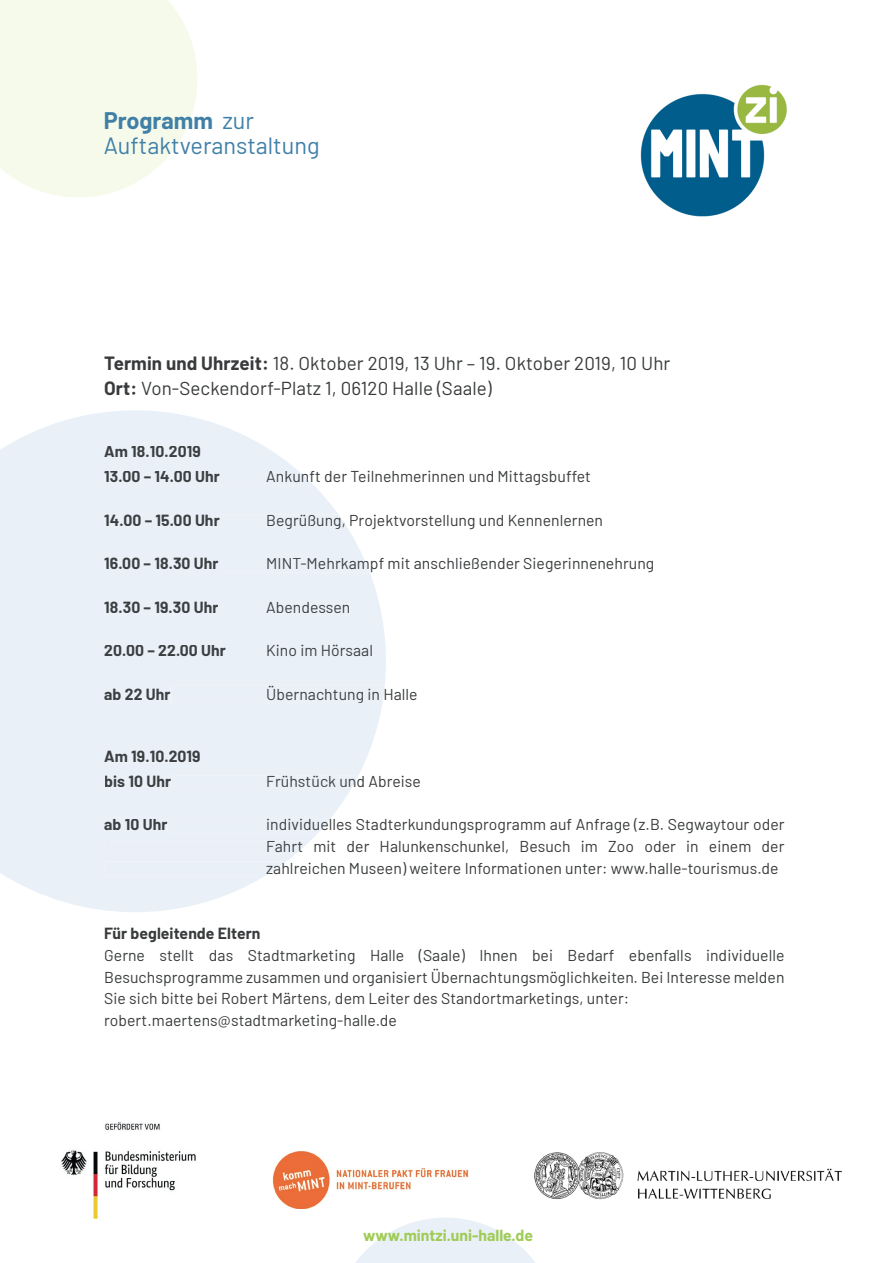
<style>
.page{position:relative;width:893px;height:1263px;background:#fff}
.page>*{position:absolute;margin:0;border:0;box-sizing:border-box;transform-origin:0 0}
.t1{font:23.4px/25.5px "Barlow";color:#4080a7}
.t2{font:18.75px/25.5px "Barlow";letter-spacing:.005em;color:#383a3b}
.t3{font:15.75px/21.8px "Barlow";letter-spacing:.005em;color:#3b3f42;text-align:justify}
.t4{font:15.75px/21.8px "Barlow";letter-spacing:.005em;color:#383a3b}
.t5{font:700 15.75px/24.8px "Barlow";letter-spacing:.005em;color:#3b3f42}
.t6{font:700 15.75px "Barlow";color:#9fcb55}
.t7{font:700 15.75px "Barlow";letter-spacing:.005em;color:#383a3b}
.s1{font-weight:700}
</style>
<div class="page">
<svg style="left:0;top:0;width:197px;height:197px;background:#f6faed"></svg>
<svg style="left:0;top:410px;width:386px;height:502px;fill:#e9f0f7"></svg>
<div style="left:105px;top:446px;width:95px;height:12px;background:#e9f0f7"></div>
<div style="left:105px;top:471px;width:115px;height:11px;background:#e9f0f7"></div>
<svg style="left:220px;top:471px;width:94px;height:14px"></svg>
<div style="left:105px;top:514px;width:115px;height:12px;background:#e9f0f7"></div>
<div style="left:220px;top:514px;width:128px;height:15px;background:#e9f0f7"></div>
<div style="left:105px;top:558px;width:113px;height:11px;background:#e9f0f7"></div>
<div style="left:219px;top:558px;width:151px;height:14px;background:#e9f0f7"></div>
<div style="left:105px;top:601px;width:113px;height:12px;background:#e9f0f7"></div>
<div style="left:219px;top:602px;width:130px;height:11px;background:#e9f0f7"></div>
<div style="left:105px;top:645px;width:121px;height:11px;background:#e9f0f7"></div>
<div style="left:226px;top:645px;width:146px;height:11px;background:#e9f0f7"></div>
<div style="left:105px;top:688px;width:65px;height:12px;background:#e9f0f7"></div>
<div style="left:171px;top:685px;width:214px;height:18px;background:#e9f0f7"></div>
<div style="left:105px;top:751px;width:95px;height:11px;background:#e9f0f7"></div>
<div style="left:105px;top:775px;width:66px;height:12px;background:#e9f0f7"></div>
<div style="left:171px;top:775px;width:187px;height:12px;background:#e9f0f7"></div>
<div style="left:105px;top:819px;width:62px;height:11px;background:#e9f0f7"></div>
<div style="left:168px;top:818px;width:163px;height:15px;background:#e9f0f7"></div>
<div style="left:104px;top:841px;width:206px;height:12px;background:#e9f0f7"></div>
<div style="left:104px;top:862px;width:182px;height:13px;background:#e9f0f7"></div>
<svg style="left:355px;top:1218px;width:180px;height:45px"></svg>
<img style="left:61px;top:1122px;width:135px;height:97px">
<img style="left:534px;top:1152px;width:308px;height:48px">
<img style="left:273px;top:1151px;width:195px;height:58px">
<img style="left:641px;top:84px;width:146px;height:133px">
<h1 class="t1" style="left:104px;top:106px;width:217px"><span class="s1">Programm</span> zur<br>Auftaktveranstaltung</h1>
<p class="t2" style="left:104px;top:349px;width:568px"><span class="s1">Termin und Uhrzeit:</span> 18. Oktober 2019, 13 Uhr – 19. Oktober 2019, 10 Uhr<br><span class="s1">Ort:</span> Von-Seckendorf-Platz 1, 06120 Halle (Saale)</p>
<p class="t5" style="left:104px;top:438px;width:117px">Am 18.10.2019<br>13.00 – 14.00 Uhr</p>
<p class="t3" style="left:266px;top:464px;width:326px">Ankunft der Teilnehmerinnen und Mittagsbuffet</p>
<p class="t5" style="left:104px;top:506px;width:117px">14.00 – 15.00 Uhr</p>
<p class="t3" style="left:266px;top:508px;width:338px">Begrüßung, Projektvorstellung und Kennenlernen</p>
<p class="t5" style="left:104px;top:550px;width:116px">16.00 – 18.30 Uhr</p>
<p class="t3" style="left:266px;top:551px;width:390px">MINT-Mehrkampf mit anschließender Siegerinnenehrung</p>
<p class="t5" style="left:104px;top:593px;width:116px">18.30 – 19.30 Uhr</p>
<p class="t3" style="left:266px;top:595px;width:86px">Abendessen</p>
<p class="t5" style="left:104px;top:637px;width:123px">20.00 – 22.00 Uhr</p>
<p class="t3" style="left:266px;top:638px;width:108px">Kino im Hörsaal</p>
<p class="t5" style="left:104px;top:680px;width:68px">ab 22 Uhr</p>
<p class="t3" style="left:266px;top:682px;width:153px">Übernachtung in Halle</p>
<p class="t5" style="left:104px;top:743px;width:98px">Am 19.10.2019 bis 10 Uhr</p>
<p class="t3" style="left:266px;top:769px;width:156px">Frühstück und Abreise</p>
<p class="t5" style="left:104px;top:811px;width:65px">ab 10 Uhr</p>
<p class="t3" style="left:266px;top:812px;width:520px">individuelles Stadterkundungsprogramm auf Anfrage (z.B. Segwaytour oder Fahrt mit der Halunkenschunkel, Besuch im Zoo oder in einem der zahlreichen Museen) weitere Informationen unter: www.halle-tourismus.de</p>
<p class="t7" style="left:104px;top:922px;width:158px">Für begleitende Eltern</p>
<p class="t4" style="left:104px;top:943px;width:682px">Gerne stellt das Stadtmarketing Halle (Saale) Ihnen bei Bedarf ebenfalls individuelle Besuchsprogramme zusammen und organisiert Übernachtungsmöglichkeiten. Bei Interesse melden Sie sich bitte bei Robert Märtens, dem Leiter des Standortmarketings, unter: robert.maertens@stadtmarketing-halle.de</p>
<p class="t6" style="left:363px;top:1224px;width:172px">www.mintzi.uni-halle.de</p>
</div>
